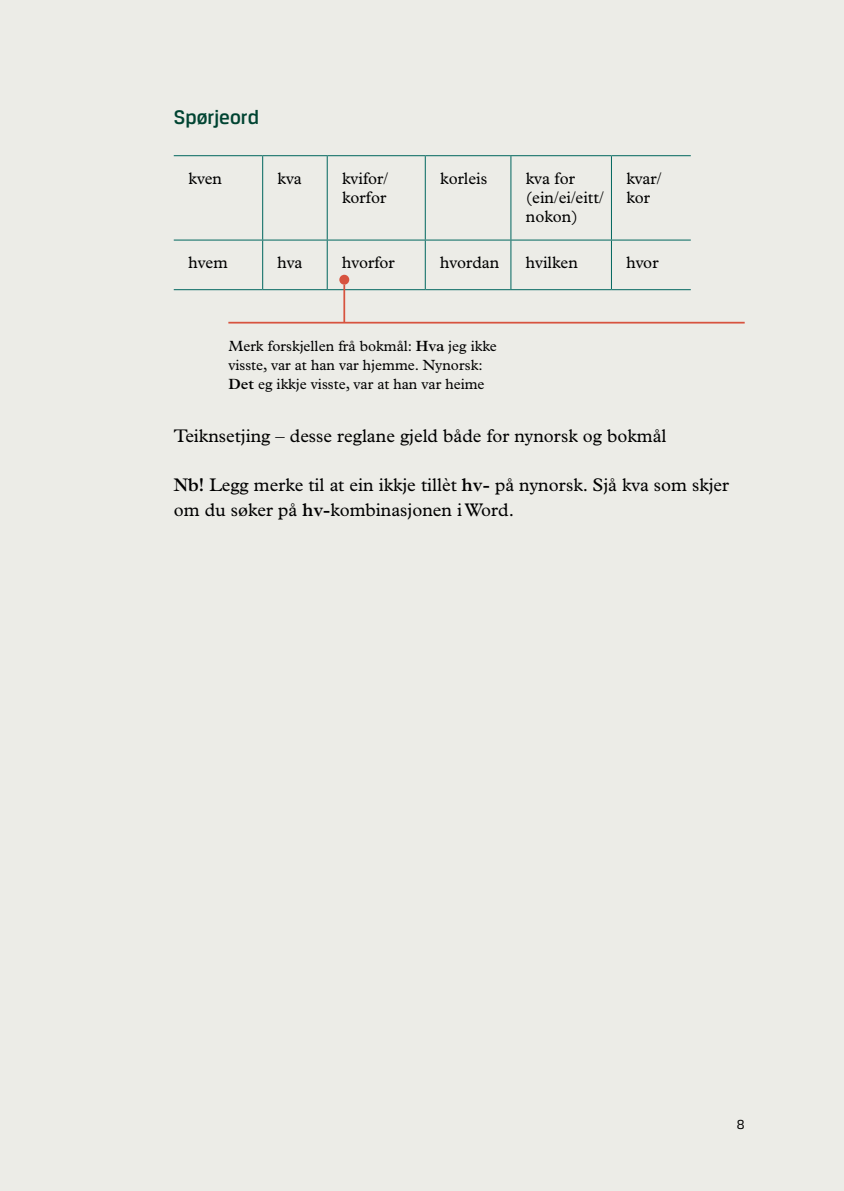
<style>
.page{position:relative;width:844px;height:1191px;background:#fff}
.page>*{position:absolute;margin:0;border:0;box-sizing:border-box;transform-origin:0 0}
.t1{font:500 21px "Breuer Text";color:#004432}
.t2{font:18.38px/24.5px "Plantin";color:#000}
.t3{font:16.62px/19.2px "Plantin";color:#000}
.t4{font:14.88px/19.2px "Plantin";color:#000}
.t5{font:14px "Breuer Text";color:#000}
.s1{font-weight:600}
</style>
<div class="page">
<div style="left:0;top:0;width:843px;height:1191px;background:#ecece7"></div>
<hr style="left:174px;top:155px;width:88px;height:1px;background:#00665e">
<hr style="left:262px;top:155px;width:65px;height:1px;background:#00665e">
<hr style="left:262px;top:156px;width:1px;height:84px;background:#00665e">
<hr style="left:327px;top:155px;width:98px;height:1px;background:#00665e">
<hr style="left:327px;top:156px;width:1px;height:84px;background:#00665e">
<hr style="left:425px;top:155px;width:86px;height:1px;background:#00665e">
<hr style="left:424px;top:156px;width:1px;height:84px;background:#00665e">
<hr style="left:511px;top:155px;width:100px;height:1px;background:#00665e">
<hr style="left:510px;top:156px;width:1px;height:84px;background:#00665e">
<hr style="left:611px;top:155px;width:79px;height:1px;background:#00665e">
<hr style="left:611px;top:156px;width:1px;height:84px;background:#00665e">
<hr style="left:174px;top:240px;width:88px;height:1px;background:#00665e">
<hr style="left:262px;top:240px;width:65px;height:1px;background:#00665e">
<hr style="left:262px;top:240px;width:1px;height:49px;background:#00665e">
<hr style="left:327px;top:240px;width:98px;height:1px;background:#00665e">
<hr style="left:327px;top:240px;width:1px;height:49px;background:#00665e">
<hr style="left:425px;top:240px;width:86px;height:1px;background:#00665e">
<hr style="left:424px;top:240px;width:1px;height:49px;background:#00665e">
<hr style="left:511px;top:240px;width:100px;height:1px;background:#00665e">
<hr style="left:510px;top:240px;width:1px;height:49px;background:#00665e">
<hr style="left:611px;top:240px;width:79px;height:1px;background:#00665e">
<hr style="left:611px;top:240px;width:1px;height:49px;background:#00665e">
<hr style="left:174px;top:289px;width:88px;height:1px;background:#00665e">
<hr style="left:262px;top:289px;width:65px;height:1px;background:#00665e">
<hr style="left:327px;top:289px;width:98px;height:1px;background:#00665e">
<hr style="left:425px;top:289px;width:86px;height:1px;background:#00665e">
<hr style="left:511px;top:289px;width:100px;height:1px;background:#00665e">
<hr style="left:611px;top:289px;width:79px;height:1px;background:#00665e">
<hr style="left:343px;top:285px;width:2px;height:38px;background:#d7533f">
<hr style="left:228px;top:322px;width:516px;height:1px;background:#d7533f">
<div style="left:339px;top:275px;width:10px;height:10px;background:#d7533f;border-radius:50%"></div>
<p class="t1" style="left:174px;top:105px;width:87px">Spørjeord</p>
<p class="t3" style="left:189px;top:168px;width:35px">kven</p>
<p class="t3" style="left:277px;top:168px;width:26px">kva</p>
<p class="t3" style="left:342px;top:168px;width:47px">kvifor/ korfor</p>
<p class="t3" style="left:440px;top:168px;width:49px">korleis</p>
<p class="t3" style="left:525px;top:168px;width:79px">kva for (ein/ei/eitt/ nokon)</p>
<p class="t3" style="left:626px;top:168px;width:37px">kvar/ kor</p>
<p class="t3" style="left:189px;top:253px;width:41px">hvem</p>
<p class="t3" style="left:277px;top:253px;width:27px">hva</p>
<p class="t3" style="left:342px;top:253px;width:54px">hvorfor</p>
<p class="t3" style="left:440px;top:253px;width:61px">hvordan</p>
<p class="t3" style="left:525px;top:253px;width:54px">hvilken</p>
<p class="t3" style="left:626px;top:253px;width:34px">hvor</p>
<p class="t4" style="left:228px;top:336px;width:270px">Merk forskjellen frå bokmål: <span class="s1">Hva</span> jeg ikke visste, var at han var hjemme. Nynorsk:<br><span class="s1">Det</span> eg ikkje visste, var at han var heime</p>
<p class="t2" style="left:174px;top:424px;width:494px">Teiknsetjing – desse reglane gjeld både for nynorsk og bokmål</p>
<p class="t2" style="left:174px;top:473px;width:556px"><span class="s1">Nb!</span> Legg merke til at ein ikkje tillèt <span class="s1">hv-</span> på nynorsk. Sjå kva som skjer om du søker på <span class="s1">hv-</span>kombinasjonen i Word.</p>
<p class="t5" style="left:736px;top:1116px;width:9px">8</p>
</div>
